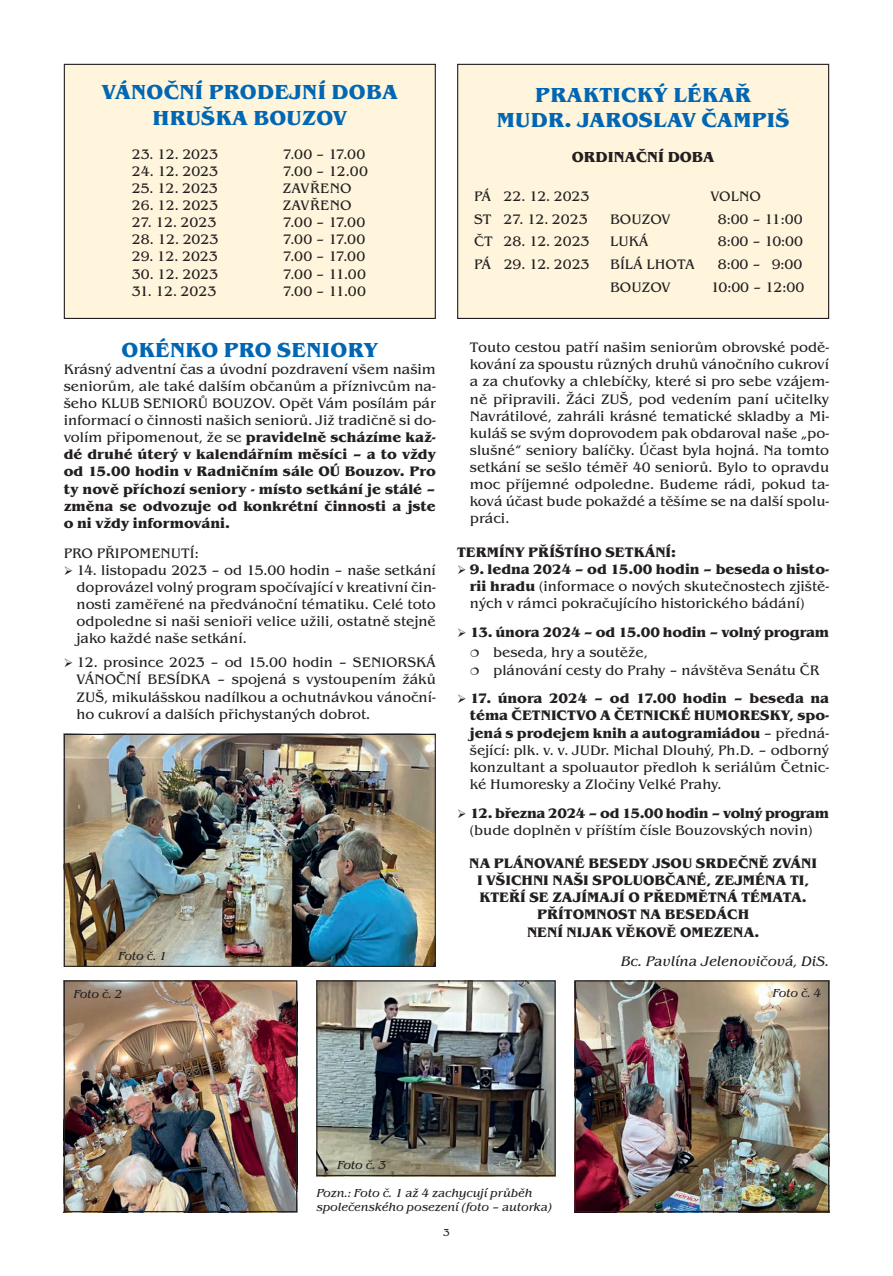
<style>
.page{position:relative;width:893px;height:1276px;background:#fff}
.page>*{position:absolute;margin:0;border:0;box-sizing:border-box;transform-origin:0 0}
.t1{font:700 21px/25.2px "Benguiat Itc TOT";letter-spacing:.015em;color:#0166b3;text-align:center}
.t2{font:700 15px "Benguiat Itc TOT";color:#231f20}
.t3{font:14.25px/17.1px "Benguiat Itc TOT";color:#231f20;text-align:justify}
.t4{font:700 14.25px/17.1px "Benguiat Itc TOT";color:#231f20;text-align:justify}
.t5{font:italic 14.25px "Benguiat Itc TOT";color:#231f20}
.t6{font:italic 12px/14.4px "Benguiat Itc TOT";letter-spacing:-.01em;color:#231f20}
.t7{font:10.5px "Benguiat Itc TOT";color:#231f20}
.s1{font-weight:400}
.s2{font-weight:700}
</style>
<div class="page">
<div style="left:458px;top:64px;width:371px;height:254px;background:#fef5dc"></div>
<div style="left:457px;top:64px;width:372px;height:255px;border:1px solid #231f20"></div>
<div style="left:64px;top:64px;width:371px;height:254px;background:#fef5dc"></div>
<div style="left:64px;top:64px;width:372px;height:255px;border:1px solid #231f20"></div>
<img style="left:66px;top:736px;width:368px;height:229px">
<div style="left:64px;top:734px;width:372px;height:233px;border:1px solid #231f20"></div>
<img style="left:66px;top:982px;width:229px;height:228px">
<div style="left:64px;top:980px;width:233px;height:232px;border:1px solid #231f20"></div>
<img style="left:318px;top:982px;width:236px;height:192px">
<div style="left:316px;top:980px;width:240px;height:196px;border:1px solid #231f20"></div>
<img style="left:577px;top:982px;width:250px;height:228px">
<div style="left:575px;top:980px;width:254px;height:232px;border:1px solid #231f20"></div>
<h1 class="t1" style="left:102px;top:80px;width:297px">VÁNOČNÍ PRODEJNÍ DOBA<br>HRUŠKA BOUZOV</h1>
<p class="t3" style="left:132px;top:146px;width:88px">23. 12. 2023</p>
<p class="t3" style="left:283px;top:146px;width:84px">7.00 – 17.00</p>
<p class="t3" style="left:132px;top:163px;width:88px">24. 12. 2023</p>
<p class="t3" style="left:283px;top:163px;width:87px">7.00 – 12.00</p>
<p class="t3" style="left:132px;top:180px;width:88px">25. 12. 2023</p>
<p class="t3" style="left:283px;top:180px;width:70px">ZAVŘENO</p>
<p class="t3" style="left:132px;top:197px;width:88px">26. 12. 2023</p>
<p class="t3" style="left:283px;top:197px;width:70px">ZAVŘENO</p>
<p class="t3" style="left:132px;top:214px;width:86px">27. 12. 2023</p>
<p class="t3" style="left:283px;top:214px;width:84px">7.00 – 17.00</p>
<p class="t3" style="left:132px;top:231px;width:88px">28. 12. 2023</p>
<p class="t3" style="left:283px;top:231px;width:84px">7.00 – 17.00</p>
<p class="t3" style="left:132px;top:248px;width:87px">29. 12. 2023</p>
<p class="t3" style="left:283px;top:248px;width:84px">7.00 – 17.00</p>
<p class="t3" style="left:132px;top:265px;width:88px">30. 12. 2023</p>
<p class="t3" style="left:283px;top:265px;width:85px">7.00 – 11.00</p>
<p class="t3" style="left:132px;top:282px;width:86px">31. 12. 2023</p>
<p class="t3" style="left:283px;top:282px;width:85px">7.00 – 11.00</p>
<h1 class="t1" style="left:122px;top:337px;width:258px">OKÉNKO PRO SENIORY</h1>
<p class="t4" style="left:64px;top:361px;width:374px"><span class="s1">Krásný adventní čas a úvodní pozdravení všem našim seniorům, ale také dalším občanům a příznivcům na&shy;šeho KLUB SENIORŮ BOUZOV. Opět Vám posílám pár informací o činnosti našich seniorů. Již tradičně si do&shy;volím připomenout, že se</span> pravidelně scházíme kaž&shy;dé druhé úterý v kalendářním měsíci – a to vždy od 15.00 hodin v Radničním sále OÚ Bouzov. Pro ty nově příchozí seniory - místo setkání je stálé – změna se odvozuje od konkrétní činnosti a jste o ni vždy informováni.</p>
<p class="t3" style="left:64px;top:544px;width:136px">PRO PŘIPOMENUTÍ:</p>
<p class="t3" style="left:77px;top:561px;width:361px;text-indent:-13px">➢ 14. listopadu 2023 – od 15.00 hodin – naše setkání doprovázel volný program spočívající v kreativní čin&shy;nosti zaměřené na předvánoční tématiku. Celé toto odpoledne si naši senioři velice užili, ostatně stejně jako každé naše setkání.</p>
<p class="t3" style="left:77px;top:654px;width:361px;text-indent:-13px">➢ 12. prosince 2023 – od 15.00 hodin – SENIORSKÁ VÁNOČNÍ BESÍDKA – spojená s vystoupením žáků ZUŠ, mikulášskou nadílkou a ochutnávkou vánoční&shy;ho cukroví a dalších přichystaných dobrot.</p>
<p class="t6" style="left:118px;top:949px;width:50px">Foto č. 1</p>
<p class="t6" style="left:73px;top:987px;width:50px">Foto č. 2</p>
<h1 class="t1" style="left:497px;top:82px;width:294px">PRAKTICKÝ LÉKAŘ<br>MUDR. JAROSLAV ČAMPIŠ</h1>
<p class="t2" style="left:572px;top:148px;width:144px">ORDINAČNÍ DOBA</p>
<p class="t3" style="left:474px;top:188px;width:117px">PÁ 22. 12. 2023</p>
<p class="t3" style="left:711px;top:188px;width:52px">VOLNO</p>
<p class="t3" style="left:474px;top:211px;width:115px">ST 27. 12. 2023</p>
<p class="t3" style="left:610px;top:211px;width:62px">BOUZOV</p>
<p class="t3" style="left:718px;top:211px;width:86px">8:00 – 11:00</p>
<p class="t3" style="left:474px;top:233px;width:117px">ČT 28. 12. 2023</p>
<p class="t3" style="left:610px;top:233px;width:40px">LUKÁ</p>
<p class="t3" style="left:718px;top:233px;width:87px">8:00 – 10:00</p>
<p class="t3" style="left:474px;top:256px;width:117px">PÁ 29. 12. 2023</p>
<p class="t3" style="left:610px;top:256px;width:86px">BÍLÁ LHOTA</p>
<p class="t3" style="left:718px;top:256px;width:86px">8:00 – 9:00</p>
<p class="t3" style="left:610px;top:278px;width:62px">BOUZOV</p>
<p class="t3" style="left:711px;top:278px;width:95px">10:00 – 12:00</p>
<p class="t3" style="left:470px;top:339px;width:361px">Touto cestou patří našim seniorům obrovské podě&shy;kování za spoustu různých druhů vánočního cukroví a za chuťovky a chlebíčky, které si pro sebe vzájem&shy;ně připravili. Žáci ZUŠ, pod vedením paní učitelky Navrátilové, zahráli krásné tematické skladby a Mi&shy;kuláš se svým doprovodem pak obdaroval naše „po&shy;slušné“ seniory balíčky. Účast byla hojná. Na tomto setkání se sešlo téměř 40 seniorů. Bylo to opravdu moc příjemné odpoledne. Budeme rádi, pokud ta&shy;ková účast bude pokaždé a těšíme se na další spolu&shy;práci.</p>
<p class="t4" style="left:457px;top:543px;width:221px">TERMÍNY PŘÍŠTÍHO SETKÁNÍ:</p>
<p class="t3" style="left:470px;top:560px;width:361px;text-indent:-13px">➢ <span class="s2">9. ledna 2024 – od 15.00 hodin – beseda o histo&shy;rii hradu</span> (informace o nových skutečnostech zjiště&shy;ných v rámci pokračujícího historického bádání)</p>
<p class="t4" style="left:493px;top:622px;width:338px;line-height:20.7px;text-indent:-36px">➢ 13. února 2024 – od 15.00 hodin – volný program <span class="s1">beseda, hry a soutěže,</span></p>
<p class="t3" style="left:493px;top:661px;width:328px">plánování cesty do Prahy – návštěva Senátu ČR</p>
<p class="t3" style="left:470px;top:690px;width:361px;text-indent:-13px">➢ <span class="s2">17. února 2024 – od 17.00 hodin – beseda na téma ČETNICTVO A ČETNICKÉ HUMORESKY, spo&shy;jená s prodejem knih a autogramiádou</span> – předná&shy;šející: plk. v. v. JUDr. Michal Dlouhý, Ph.D. – odborný konzultant a spoluautor předloh k seriálům Četnic&shy;ké Humoresky a Zločiny Velké Prahy.</p>
<p class="t3" style="left:457px;top:804px;width:374px;text-align:center">➢ <span class="s2">12. března 2024 – od 15.00 hodin – volný program </span>(bude doplněn v příštím čísle Bouzovských novin)</p>
<p class="t4" style="left:469px;top:855px;width:350px;text-align:center">NA PLÁNOVANÉ BESEDY JSOU SRDEČNĚ ZVÁNI I VŠICHNI NAŠI SPOLUOBČANÉ, ZEJMÉNA TI, KTEŘÍ SE ZAJÍMAJÍ O PŘEDMĚTNÁ TÉMATA.<br>PŘÍTOMNOST NA BESEDÁCH<br>NENÍ NIJAK VĚKOVĚ OMEZENA.</p>
<p class="t5" style="left:621px;top:953px;width:210px">Bc. Pavlína Jelenovičová, DiS.</p>
<p class="t6" style="left:772px;top:986px;width:50px">Foto č. 4</p>
<p class="t6" style="left:337px;top:1158px;width:50px">Foto č. 3</p>
<p class="t6" style="left:316px;top:1185px;width:237px">Pozn.: Foto č. 1 až 4 zachycují průběh společenského posezení (foto – autorka)</p>
<p class="t7" style="left:443px;top:1227px;width:8px">3</p>
</div>
